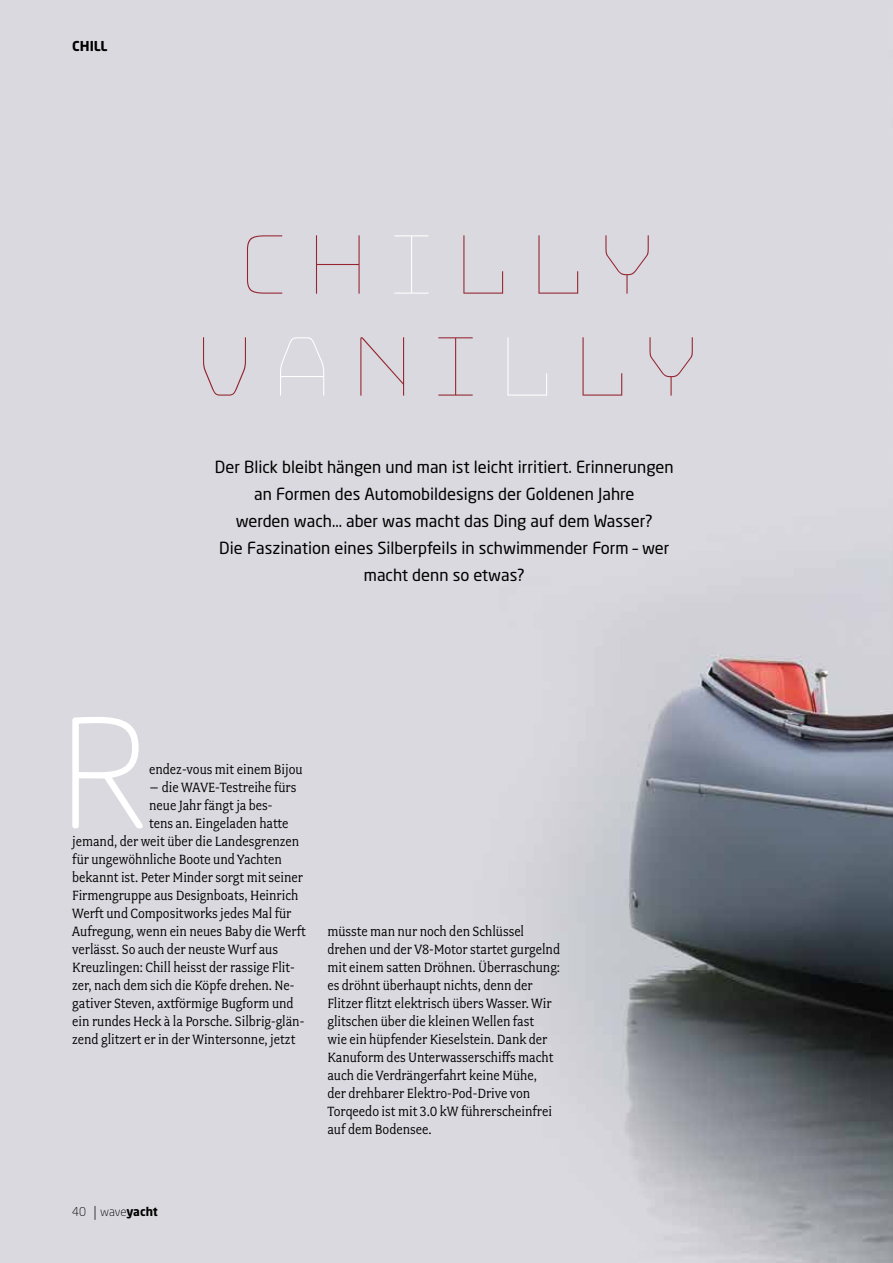
<style>
.page{position:relative;width:893px;height:1263px;background:#fff}
.page>*{position:absolute;margin:0;border:0;box-sizing:border-box;transform-origin:0 0}
.t1{font:300 149.1px "Neo Sans Std";color:#fff}
.t2{font:108px/102px "Bungee Hairline";color:#95252f;text-align:center}
.t3{font:16.5px/27px "Neo Sans Std";color:#000;text-align:center}
.t4{font:15px/18px "Fairplex Narrow OT";color:#000}
.t5{font:700 13.5px "Neo Sans Std";color:#000}
.t6{font:300 12px "Neo Sans Std";letter-spacing:-.005em;color:#000}
.s1{color:#fff}
.s2{font-size:15px}
.s3{font-weight:700}
</style>
<div class="page">
<img style="left:0;top:0;width:893px;height:1263px">
<p class="t5" style="left:72px;top:37px;width:37px">CHILL</p>
<h2 class="t2" style="left:185px;top:215px;width:526px">ch<span class="s1">i</span>lly v<span class="s1">a</span>ni<span class="s1">l</span>ly</h2>
<p class="t3" style="left:215px;top:453px;width:460px">Der Blick bleibt hängen und man ist leicht irritiert. Erinnerungen an Formen des Automobildesigns der Goldenen Jahre<br>werden wach… aber was macht das Ding auf dem Wasser?<br>Die Faszination eines Silberpfeils in schwimmender Form – wer macht denn so etwas?</p>
<h1 class="t1" style="left:60px;top:685px;width:91px">R</h1>
<p class="t4" style="left:149px;top:761px;width:155px">endez-vous mit einem Bijou</p>
<p class="t4" style="left:149px;top:779px;width:149px">– die WAVE-Testreihe fürs</p>
<p class="t4" style="left:149px;top:797px;width:125px">neue Jahr fängt ja bes-</p>
<p class="t4" style="left:149px;top:815px;width:141px">tens an. Eingeladen hatte</p>
<p class="t4" style="left:72px;top:833px;width:228px">jemand, der weit über die Landesgrenzen</p>
<p class="t4" style="left:72px;top:851px;width:211px">für ungewöhnliche Boote und Yachten</p>
<p class="t4" style="left:72px;top:869px;width:232px">bekannt ist. Peter Minder sorgt mit seiner</p>
<p class="t4" style="left:72px;top:887px;width:228px">Firmengruppe aus Designboats, Heinrich</p>
<p class="t4" style="left:72px;top:905px;width:221px">Werft und Compositworks jedes Mal für</p>
<p class="t4" style="left:72px;top:923px;width:235px">Aufregung, wenn ein neues Baby die Werft</p>
<p class="t4" style="left:72px;top:941px;width:207px">verlässt. So auch der neuste Wurf aus</p>
<p class="t4" style="left:72px;top:959px;width:224px">Kreuzlingen: Chill heisst der rassige Flit-</p>
<p class="t4" style="left:72px;top:977px;width:224px">zer, nach dem sich die Köpfe drehen. Ne-</p>
<p class="t4" style="left:72px;top:995px;width:223px">gativer Steven, axtförmige Bugform und</p>
<p class="t4" style="left:72px;top:1013px;width:234px">ein rundes Heck à la Porsche. Silbrig-glän-</p>
<p class="t4" style="left:72px;top:1031px;width:225px">zend glitzert er in der Wintersonne, jetzt</p>
<p class="t4" style="left:327px;top:923px;width:234px">müsste man nur noch den Schlüssel drehen und der V8-Motor startet gurgelnd mit einem satten Dröhnen. Überraschung: es dröhnt überhaupt nichts, denn der Flitzer flitzt elektrisch übers Wasser. Wir glitschen über die kleinen Wellen fast<br>wie ein hüpfender Kieselstein. Dank der Kanuform des Unterwasserschiffs macht auch die Verdrängerfahrt keine Mühe,<br>der drehbarer Elektro-Pod-Drive von Torqeedo ist mit 3.0 kW führerscheinfrei auf dem Bodensee.</p>
<p class="t6" style="left:72px;top:1204px;width:87px">40 <span class="s2">|</span> wave<span class="s3">yacht</span></p>
</div>
